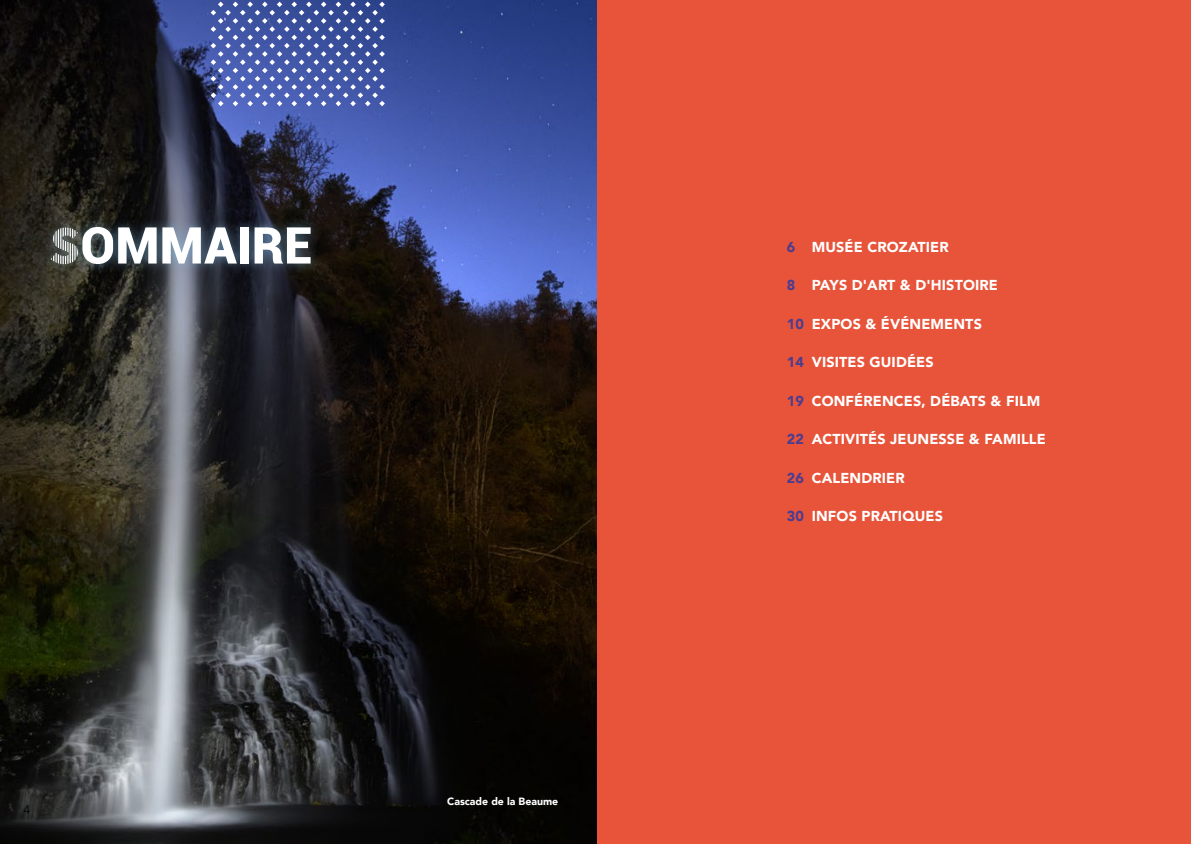
<style>
.page{position:relative;width:1191px;height:844px;background:#fff}
.page>*{position:absolute;margin:0;border:0;box-sizing:border-box;transform-origin:0 0}
.t1{font:900 50.75px "Roboto";color:#fff}
.t2{font:900 14.35px "Avenir";letter-spacing:.01em;color:#fff}
.t3{font:12.25px "Avenir";color:#000}
.t4{font:900 10.5px "Avenir";color:#fff}
.s1{font-family:"Source Sans Pro DISPLAYV2";font-size:54.25px}
.s2{color:#4c3c90}
</style>
<div class="page">
<div style="left:596px;top:0;width:595px;height:843px;background:#e7543a"></div>
<img style="left:0;top:0;width:597px;height:843px">
<div style="left:41px;top:217px;width:280px;height:57px;background:#84bfe9;opacity:.54"></div>
<svg style="left:211px;top:2px;width:174px;height:104px;background:#586bb0"></svg>
<h1 class="t1" style="left:50px;top:209px;width:264px"><span class="s1">s</span>OMMAIRE</h1>
<p class="t3" style="left:24px;top:801px;width:8px">4</p>
<p class="t4" style="left:447px;top:792px;width:113px">Cascade de la Beaume</p>
<p class="t2" style="left:787px;top:234px;width:163px"><span class="s2">6</span> MUSÉE CROZATIER</p>
<p class="t2" style="left:787px;top:273px;width:213px"><span class="s2">8</span> PAYS D'ART &amp; D'HISTOIRE</p>
<p class="t2" style="left:787px;top:311px;width:196px"><span class="s2">10</span> EXPOS &amp; ÉVÉNEMENTS</p>
<p class="t2" style="left:787px;top:350px;width:148px"><span class="s2">14</span> VISITES GUIDÉES</p>
<p class="t2" style="left:787px;top:388px;width:255px"><span class="s2">19</span> CONFÉRENCES, DÉBATS &amp; FILM</p>
<p class="t2" style="left:787px;top:427px;width:260px"><span class="s2">22</span> ACTIVITÉS JEUNESSE &amp; FAMILLE</p>
<p class="t2" style="left:787px;top:465px;width:119px"><span class="s2">26</span> CALENDRIER</p>
<p class="t2" style="left:787px;top:504px;width:157px"><span class="s2">30</span> INFOS PRATIQUES</p>
</div>
